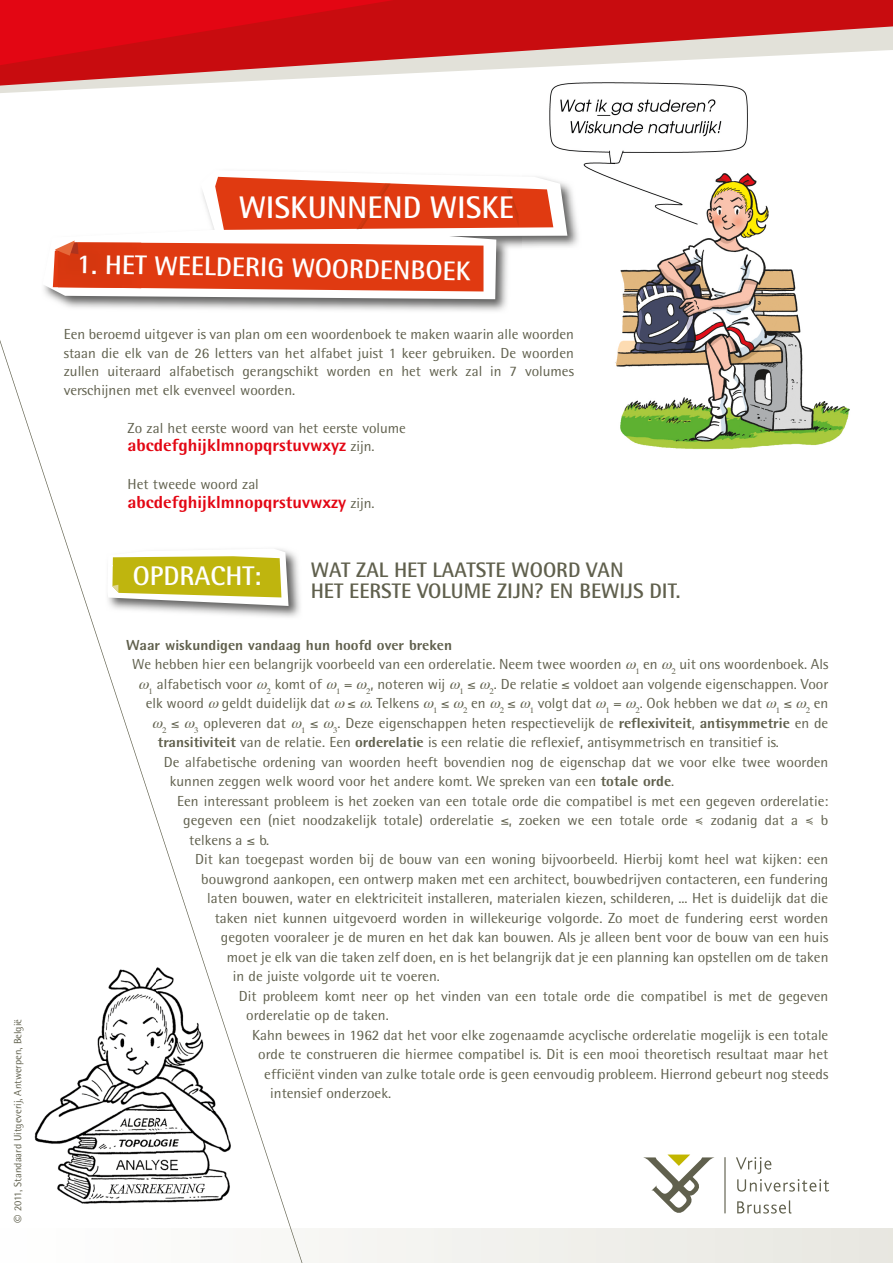
<style>
.page{position:relative;width:893px;height:1263px;background:#fff}
.page>*{position:absolute;margin:0;border:0;box-sizing:border-box;transform-origin:0 0}
.t1{font:700 31.2px "Rotis Semi Sans";color:#fff}
.t2{font:700 27px "Rotis Semi Sans";color:#fff}
.t3{font:700 21px/21px "Rotis Semi Sans";color:#60604d}
.t4{font:800 17.4px "Rotis Semi Sans";color:#e30613}
.t5{font:14.55px/18.8px "Rotis Semi Sans";color:#60604d;text-align:justify}
.t6{font:800 14.55px "Rotis Semi Sans";color:#60604d}
.t7{font:10.2px "Rotis Semi Sans";color:#60604d}
.s1{font-size:16.05px}
.s2{font-weight:400;font-size:14.55px;color:#60604d}
.s3{font-weight:800}
</style>
<div class="page">
<img style="left:549px;top:93px;width:301px;height:356px">
<div style="left:0;top:1229px;width:893px;height:34px;background:#efeeea"></div>
<svg style="left:0;top:86px;width:746px;height:7px"></svg>
<svg style="left:0;top:0;width:893px;height:86px"></svg>
<svg style="left:0;top:0;width:394px;height:65px;background:#d50a12"></svg>
<svg style="left:643px;top:1154px;width:71px;height:59px"></svg>
<svg style="left:736px;top:1157px;width:93px;height:34px"></svg>
<svg style="left:737px;top:1200px;width:54px;height:13px"></svg>
<hr style="left:724px;top:1157px;width:2px;height:56px;background:#60604d">
<img style="left:53px;top:168px;width:528px;height:145px">
<svg style="left:44px;top:170px;width:523px;height:129px"></svg>
<svg style="left:215px;top:177px;width:338px;height:53px;background:#e45936"></svg>
<svg style="left:53px;top:240px;width:430px;height:51px;background:#e2502b"></svg>
<svg style="left:0;top:302px;width:311px;height:961px"></svg>
<img style="left:105px;top:546px;width:198px;height:74px">
<svg style="left:107px;top:549px;width:182px;height:57px"></svg>
<svg style="left:139px;top:682px;width:13px;height:11px"></svg>
<svg style="left:257px;top:682px;width:14px;height:11px"></svg>
<svg style="left:208px;top:701px;width:11px;height:7px"></svg>
<svg style="left:152px;top:721px;width:14px;height:11px"></svg>
<svg style="left:184px;top:721px;width:12px;height:7px"></svg>
<svg style="left:291px;top:721px;width:14px;height:11px"></svg>
<p class="t7" style="left:12px;top:1223px;width:205px;rotate:-90deg"><span class="s1">©</span> 2011, Standaard Uitgeverij, Antwerpen, België</p>
<h1 class="t1" style="left:239px;top:188px;width:277px">WISKUNNEND WISKE</h1>
<h2 class="t2" style="left:77px;top:247px;width:395px;rotate:1deg">1. HET WEELDERIG WOORDENBOEK</h2>
<p class="t5" style="left:64px;top:324px;width:512px">Een beroemd uitgever is van plan om een woordenboek te maken waarin alle woorden staan die elk van de 26 letters van het alfabet juist 1 keer gebruiken. De woorden zullen uiteraard alfabetisch gerangschikt worden en het werk zal in 7 volumes verschijnen met elk evenveel woorden.</p>
<p class="t5" style="left:128px;top:418px;width:280px">Zo zal het eerste woord van het eerste volume</p>
<p class="t4" style="left:128px;top:434px;width:249px">abcdefghijklmnopqrstuvwxyz <span class="s2">zijn.</span></p>
<p class="t5" style="left:128px;top:474px;width:133px">Het tweede woord zal</p>
<p class="t4" style="left:128px;top:491px;width:249px">abcdefghijklmnopqrstuvwxzy <span class="s2">zijn.</span></p>
<h2 class="t2" style="left:133px;top:559px;width:130px">OPDRACHT:</h2>
<h3 class="t3" style="left:311px;top:559px;width:371px">WAT ZAL HET LAATSTE WOORD VAN<br>HET EERSTE VOLUME ZIJN? EN BEWIJS DIT.</h3>
<p class="t6" style="left:126px;top:635px;width:327px">Waar wiskundigen vandaag hun hoofd over breken</p>
<p class="t5" style="left:132px;top:655px;width:491px">We hebben hier een belangrijk voorbeeld van een orderelatie. Neem twee woorden</p>
<p class="t5" style="left:643px;top:655px;width:16px">en</p>
<p class="t5" style="left:679px;top:655px;width:150px">uit ons woordenboek. Als</p>
<p class="t5" style="left:157px;top:674px;width:97px">alfabetisch voor</p>
<p class="t5" style="left:275px;top:674px;width:49px">komt of</p>
<p class="t5" style="left:371px;top:674px;width:76px">, noteren wij</p>
<p class="t5" style="left:494px;top:674px;width:336px">. De relatie ≤ voldoet aan volgende eigenschappen. Voor</p>
<p class="t5" style="left:146px;top:694px;width:275px">elk woord geldt duidelijk dat ≤ . Telkens</p>
<p class="t5" style="left:471px;top:694px;width:16px">en</p>
<p class="t5" style="left:538px;top:694px;width:55px">volgt dat</p>
<p class="t5" style="left:640px;top:694px;width:123px">. Ook hebben we dat</p>
<p class="t5" style="left:814px;top:694px;width:16px">en</p>
<p class="t5" style="left:171px;top:713px;width:116px">≤ ✓ opleveren dat</p>
<p class="t5" style="left:310px;top:713px;width:520px">≤ ✓. Deze eigenschappen heten respectievelijk de <span class="s3">reflexiviteit</span>, <span class="s3">antisymmetrie</span> en de</p>
<p class="t5" style="left:158px;top:733px;width:623px"><span class="s3">transitiviteit</span> van de relatie. Een <span class="s3">orderelatie</span> is een relatie die reflexief, antisymmetrisch en transitief is.</p>
<p class="t5" style="left:164px;top:752px;width:666px">De alfabetische ordening van woorden heeft bovendien nog de eigenschap dat we voor elke twee woorden</p>
<p class="t5" style="left:170px;top:772px;width:506px">kunnen zeggen welk woord voor het andere komt. We spreken van een <span class="s3">totale orde</span>.</p>
<p class="t5" style="left:177px;top:791px;width:652px">Een interessant probleem is het zoeken van een totale orde die compatibel is met een gegeven orderelatie:</p>
<p class="t5" style="left:183px;top:811px;width:646px">gegeven een (niet noodzakelijk totale) orderelatie ≤, zoeken we een totale orde ≼ zodanig dat a ≼ b</p>
<p class="t5" style="left:189px;top:830px;width:82px">telkens a ≤ b.</p>
<p class="t5" style="left:195px;top:850px;width:634px">Dit kan toegepast worden bij de bouw van een woning bijvoorbeeld. Hierbij komt heel wat kijken: een</p>
<p class="t5" style="left:201px;top:869px;width:629px">bouwgrond aankopen, een ontwerp maken met een architect, bouwbedrijven contacteren, een fundering</p>
<p class="t5" style="left:207px;top:889px;width:622px">laten bouwen, water en elektriciteit installeren, materialen kiezen, schilderen, ... Het is duidelijk dat die</p>
<p class="t5" style="left:215px;top:908px;width:615px">taken niet kunnen uitgevoerd worden in willekeurige volgorde. Zo moet de fundering eerst worden</p>
<p class="t5" style="left:221px;top:928px;width:609px">gegoten vooraleer je de muren en het dak kan bouwen. Als je alleen bent voor de bouw van een huis</p>
<p class="t5" style="left:227px;top:947px;width:603px">moet je elk van die taken zelf doen, en is het belangrijk dat je een planning kan opstellen om de taken</p>
<p class="t5" style="left:233px;top:967px;width:209px">in de juiste volgorde uit te voeren.</p>
<p class="t5" style="left:239px;top:986px;width:591px">Dit probleem komt neer op het vinden van een totale orde die compatibel is met de gegeven</p>
<p class="t5" style="left:246px;top:1006px;width:144px">orderelatie op de taken.</p>
<p class="t5" style="left:252px;top:1025px;width:578px">Kahn bewees in 1962 dat het voor elke zogenaamde acyclische orderelatie mogelijk is een totale</p>
<p class="t5" style="left:258px;top:1045px;width:571px">orde te construeren die hiermee compatibel is. Dit is een mooi theoretisch resultaat maar het</p>
<p class="t5" style="left:264px;top:1064px;width:565px">efficiënt vinden van zulke totale orde is geen eenvoudig probleem. Hierrond gebeurt nog steeds</p>
<p class="t5" style="left:270px;top:1084px;width:122px">intensief onderzoek.</p>
</div>
